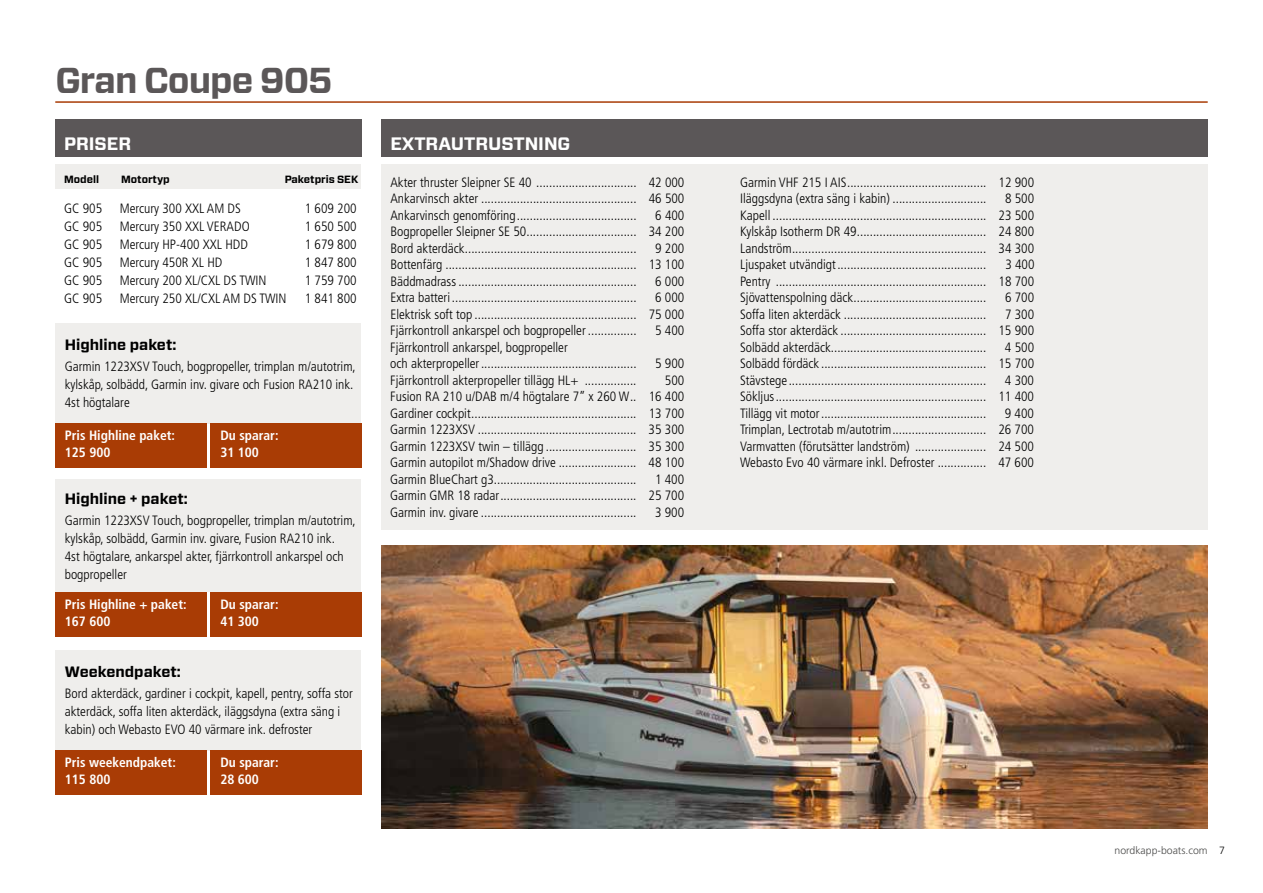
<style>
.page{position:relative;width:1263px;height:893px;background:#fff}
.page>*{position:absolute;margin:0;border:0;box-sizing:border-box;transform-origin:0 0}
.t1{font:700 36px "Forza";letter-spacing:-.03em;color:#5b5758}
.t2{font:700 18px "Forza";letter-spacing:-.005em;color:#fff}
.t3{font:700 15px "Forza";color:#000}
.t4{font:300 condensed 13.5px/16.5px "Frutiger";color:#000;text-align:justify}
.t5{font:700 condensed 13.5px/16.5px "Frutiger";color:#fff}
.t6{font:700 10.5px "Forza";letter-spacing:-.005em;color:#000}
.t7{font:300 10.5px "Frutiger";color:#4a4a49}
.s1{color:#000}
</style>
<div class="page">
<div style="left:55px;top:323px;width:306px;height:100px;background:#efeeec"></div>
<div style="left:55px;top:479px;width:306px;height:113px;background:#efeeec"></div>
<div style="left:55px;top:650px;width:306px;height:100px;background:#efeeec"></div>
<hr style="left:55px;top:101px;width:1153px;height:2px;background:#a93c05">
<div style="left:381px;top:119px;width:827px;height:38px;background:#5b5758"></div>
<div style="left:381px;top:164px;width:827px;height:365px;background:#efeeec"></div>
<div style="left:55px;top:423px;width:152px;height:45px;background:#a93c05"></div>
<div style="left:55px;top:592px;width:152px;height:45px;background:#a93c05"></div>
<div style="left:55px;top:751px;width:152px;height:44px;background:#a93c05"></div>
<div style="left:210px;top:423px;width:151px;height:45px;background:#a93c05"></div>
<div style="left:210px;top:592px;width:151px;height:45px;background:#a93c05"></div>
<div style="left:210px;top:751px;width:151px;height:44px;background:#a93c05"></div>
<div style="left:56px;top:164px;width:305px;height:25px;background:#efeeec"></div>
<div style="left:55px;top:119px;width:306px;height:38px;background:#5b5758"></div>
<img style="left:381px;top:545px;width:827px;height:283px">
<h1 class="t1" style="left:56px;top:56px;width:279px">Gran Coupe 905</h1>
<h2 class="t2" style="left:64px;top:132px;width:69px">PRISER</h2>
<p class="t6" style="left:64px;top:172px;width:36px">Modell</p>
<p class="t6" style="left:121px;top:172px;width:50px">Motortyp</p>
<p class="t6" style="left:285px;top:172px;width:75px">Paketpris SEK</p>
<p class="t4" style="left:64px;top:200px;width:39px">GC 905</p>
<p class="t4" style="left:120px;top:200px;width:123px">Mercury 300 XXL AM DS</p>
<p class="t4" style="left:305px;top:200px;width:53px">1 609 200</p>
<p class="t4" style="left:64px;top:218px;width:39px">GC 905</p>
<p class="t4" style="left:120px;top:218px;width:131px">Mercury 350 XXL VERADO</p>
<p class="t4" style="left:305px;top:218px;width:53px">1 650 500</p>
<p class="t4" style="left:64px;top:236px;width:39px">GC 905</p>
<p class="t4" style="left:120px;top:236px;width:130px">Mercury HP-400 XXL HDD</p>
<p class="t4" style="left:305px;top:236px;width:53px">1 679 800</p>
<p class="t4" style="left:64px;top:254px;width:39px">GC 905</p>
<p class="t4" style="left:120px;top:254px;width:104px">Mercury 450R XL HD</p>
<p class="t4" style="left:305px;top:254px;width:53px">1 847 800</p>
<p class="t4" style="left:64px;top:272px;width:39px">GC 905</p>
<p class="t4" style="left:120px;top:272px;width:148px">Mercury 200 XL/CXL DS TWIN</p>
<p class="t4" style="left:305px;top:272px;width:53px">1 759 700</p>
<p class="t4" style="left:64px;top:290px;width:39px">GC 905</p>
<p class="t4" style="left:120px;top:290px;width:168px">Mercury 250 XL/CXL AM DS TWIN</p>
<p class="t4" style="left:305px;top:290px;width:53px">1 841 800</p>
<p class="t3" style="left:65px;top:334px;width:113px">Highline paket:</p>
<p class="t4" style="left:65px;top:357px;width:293px;line-height:18px;text-align:left">Garmin 1223XSV Touch, bogpropeller, trimplan m/autotrim, kylskåp, solbädd, Garmin inv. givare och Fusion RA210 ink.<br>4st högtalare</p>
<p class="t5" style="left:65px;top:427px;width:112px">Pris Highline paket:<br>125 900</p>
<p class="t5" style="left:220px;top:427px;width:60px">Du sparar:<br>31 100</p>
<p class="t3" style="left:65px;top:488px;width:124px">Highline + paket:</p>
<p class="t4" style="left:65px;top:511px;width:293px;line-height:18px;text-align:left">Garmin 1223XSV Touch, bogpropeller, trimplan m/autotrim, kylskåp, solbädd, Garmin inv. givare, Fusion RA210 ink.<br>4st högtalare, ankarspel akter, fjärrkontroll ankarspel och bogpropeller</p>
<p class="t5" style="left:65px;top:596px;width:123px">Pris Highline + paket:<br>167 600</p>
<p class="t5" style="left:220px;top:596px;width:60px">Du sparar:<br>41 300</p>
<p class="t3" style="left:65px;top:662px;width:118px">Weekendpaket:</p>
<p class="t4" style="left:65px;top:684px;width:290px;line-height:18px;text-align:left">Bord akterdäck, gardiner i cockpit, kapell, pentry, soffa stor akterdäck, soffa liten akterdäck, iläggsdyna (extra säng i kabin) och Webasto EVO 40 värmare ink. defroster</p>
<p class="t5" style="left:65px;top:754px;width:113px">Pris weekendpaket:<br>115 800</p>
<p class="t5" style="left:220px;top:754px;width:60px">Du sparar:<br>28 600</p>
<h2 class="t2" style="left:390px;top:132px;width:181px">EXTRAUTRUSTNING</h2>
<p class="t4" style="left:390px;top:174px;width:296px">Akter thruster Sleipner SE 40 ............................... 42 000<br>Ankarvinsch akter ................................................ 46 500<br>Ankarvinsch genomföring.....................................</p>
<p class="t4" style="left:390px;top:207px;width:296px;text-indent:265px">6 400<br>Bogpropeller Sleipner SE 50.................................. 34 200<br>Bord akterdäck.....................................................</p>
<p class="t4" style="left:390px;top:240px;width:296px;text-indent:265px">9 200<br>Bottenfärg ........................................................... 13 100<br>Bäddmadrass .......................................................</p>
<p class="t4" style="left:655px;top:273px;width:31px">6 000</p>
<p class="t4" style="left:390px;top:289px;width:248px">Extra batteri .........................................................</p>
<p class="t4" style="left:390px;top:289px;width:296px;text-indent:265px">6 000<br>Elektrisk soft top .................................................. 75 000<br>Fjärrkontroll ankarspel och bogpropeller ...............</p>
<p class="t4" style="left:655px;top:322px;width:31px">5 400</p>
<p class="t4" style="left:390px;top:339px;width:248px">Fjärrkontroll ankarspel, bogpropeller<br>och akterpropeller................................................</p>
<p class="t4" style="left:655px;top:355px;width:31px">5 900</p>
<p class="t4" style="left:390px;top:372px;width:248px">Fjärrkontroll akterpropeller tillägg HL+ ................</p>
<p class="t4" style="left:390px;top:372px;width:296px;text-indent:275px">500<br>Fusion RA 210 u/DAB m/4 högtalare 7” x 260 W.. 16 400<br>Gardiner cockpit................................................... 13 700<br>Garmin 1223XSV ................................................. 35 300<br>Garmin 1223XSV twin – tillägg ............................ 35 300<br>Garmin autopilot m/Shadow drive ........................ 48 100<br>Garmin BlueChart g3............................................</p>
<p class="t4" style="left:390px;top:471px;width:296px;text-indent:265px">1 400<br>Garmin GMR 18 radar.......................................... 25 700<br>Garmin inv. givare ................................................</p>
<p class="t4" style="left:655px;top:504px;width:31px">3 900</p>
<p class="t4" style="left:740px;top:174px;width:296px">Garmin VHF 215 I AIS........................................... 12 900<br>Iläggsdyna (extra säng i kabin) .............................</p>
<p class="t4" style="left:740px;top:190px;width:296px;text-indent:265px">8 500<br>Kapell .................................................................. 23 500<br>Kylskåp Isotherm DR 49........................................ 24 800<br>Landström............................................................ 34 300<br>Ljuspaket utvändigt..............................................</p>
<p class="t4" style="left:740px;top:256px;width:296px;text-indent:265px">3 400<br>Pentry ................................................................. 18 700<br>Sjövattenspolning däck.........................................</p>
<p class="t4" style="left:1005px;top:289px;width:31px">6 700</p>
<p class="t4" style="left:740px;top:306px;width:248px">Soffa liten akterdäck ............................................</p>
<p class="t4" style="left:740px;top:306px;width:296px;text-indent:265px">7 300<br>Soffa stor akterdäck ............................................. 15 900<br>Solbädd akterdäck................................................</p>
<p class="t4" style="left:740px;top:339px;width:296px;text-indent:265px">4 500<br>Solbädd fördäck ................................................... 15 700<br>Stävstege .............................................................</p>
<p class="t4" style="left:740px;top:372px;width:296px;text-indent:265px">4 300<br>Sökljus................................................................. 11 400<br>Tillägg vit motor...................................................</p>
<p class="t4" style="left:740px;top:405px;width:296px;text-indent:265px">9 400<br>Trimplan, Lectrotab m/autotrim............................. 26 700<br>Varmvatten (förutsätter landström) ...................... 24 500<br>Webasto Evo 40 värmare inkl. Defroster ............... 47 600</p>
<p class="t7" style="left:1114px;top:844px;width:112px">nordkapp-boats.com <span class="s1">7</span></p>
</div>
